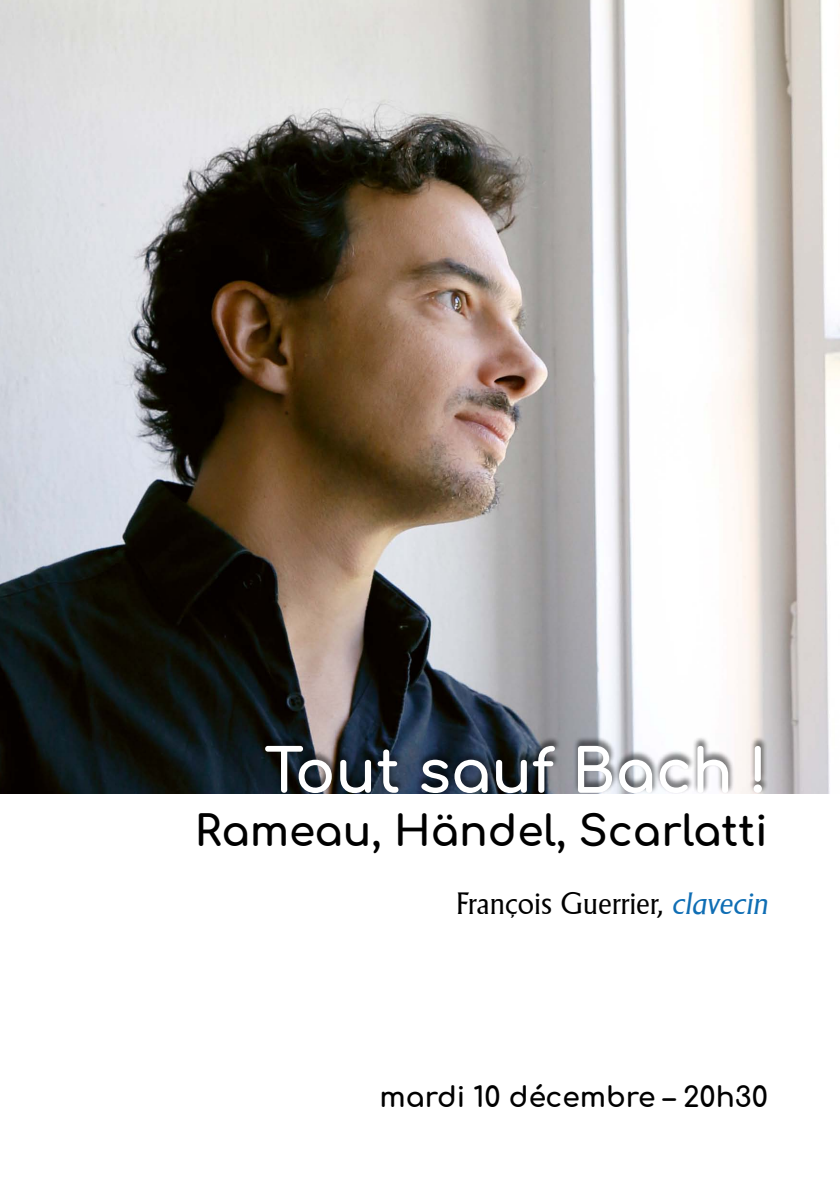
<style>
.page{position:relative;width:840px;height:1191px;background:#fff}
.page>*{position:absolute;margin:0;border:0;box-sizing:border-box;transform-origin:0 0}
.t1{font:700 60px "Comfortaa";color:#fff}
.t2{font:700 42px "Comfortaa";color:#000}
.t3{font:30px "Adelon Serial";color:#000}
.t4{font:700 28px "Comfortaa";color:#000}
.s1{font-style:italic;color:#106eb4}
</style>
<div class="page">
<img style="left:0;top:0;width:839px;height:794px">
<div style="left:259px;top:736px;width:508px;height:58px;background:#000;opacity:.5"></div>
<h1 class="t1" style="left:264px;top:715px;width:505px">Tout sauf Bach !</h1>
<h2 class="t2" style="left:195px;top:792px;width:574px">Rameau, Händel, Scarlatti</h2>
<p class="t3" style="left:456px;top:881px;width:313px">François Guerrier, <span class="s1">clavecin</span></p>
<p class="t4" style="left:379px;top:1070px;width:390px">mardi 10 décembre – 20h30</p>
</div>
